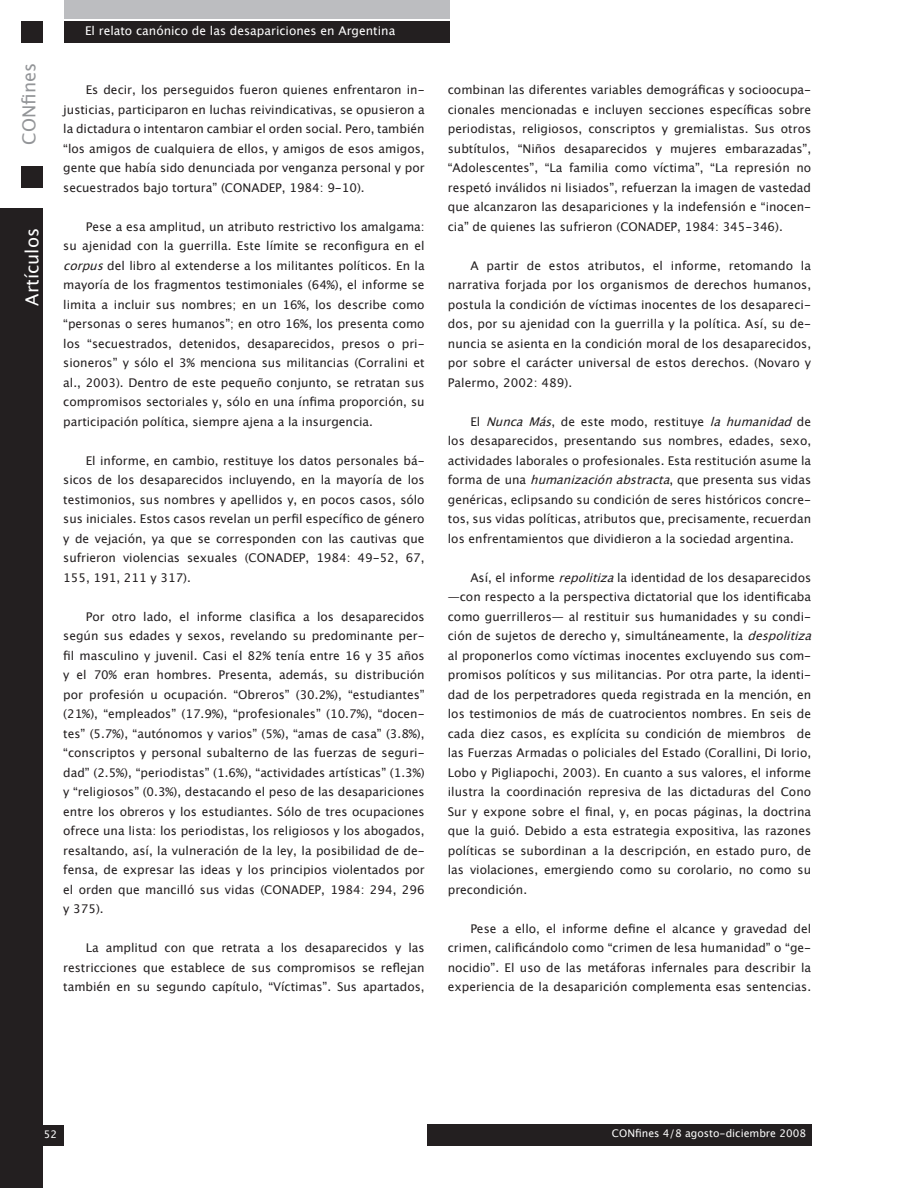
<style>
.page{position:relative;width:918px;height:1188px;background:#fff}
.page>*{position:absolute;margin:0;border:0;box-sizing:border-box;transform-origin:0 0}
.t1{font:18px "Lucida Grande";color:#fff}
.t2{font:18px "Lucida Grande";color:#939598}
.PARRAFO_NORMAL{font:12px/19.5px "Lucida Grande";color:#231f20;text-align:justify}
.t3{font:12px "Lucida Grande";color:#fff}
.t4{font:10.5px "Lucida Grande";color:#fdfdfd}
.s1{font-style:italic}
</style>
<div class="page">
<div style="left:0;top:209px;width:43px;height:979px;background:#231f20"></div>
<div style="left:64px;top:21px;width:386px;height:21px;background:#231f20"></div>
<div style="left:64px;top:0;width:385px;height:19px;background:#bcbdc0"></div>
<div style="left:21px;top:21px;width:22px;height:21px;background:#231f20"></div>
<div style="left:21px;top:166px;width:22px;height:21px;background:#231f20"></div>
<div style="left:428px;top:1124px;width:384px;height:21px;background:#231f20"></div>
<div style="left:22px;top:1125px;width:42px;height:20px;background:#231f20"></div>
<h1 class="t2" style="left:19px;top:145px;width:83px;rotate:-90deg">CONfines</h1>
<h1 class="t1" style="left:22px;top:306px;width:79px;rotate:-90deg">Artículos</h1>
<p class="t3" style="left:85px;top:24px;width:312px">El relato canónico de las desapariciones en Argentina</p>
<p class="PARRAFO_NORMAL" style="left:63px;top:81px;width:363px;text-indent:23px">Es decir, los perseguidos fueron quienes enfrentaron in&shy;justicias, participaron en luchas reivindicativas, se opusieron a la dictadura o intentaron cambiar el orden social. Pero, también “los amigos de cualquiera de ellos, y amigos de esos amigos, gente que había sido denunciada por venganza personal y por secuestrados bajo tortura” (CONADEP, 1984: 9-10).</p>
<p class="PARRAFO_NORMAL" style="left:63px;top:217px;width:363px;text-indent:23px">Pese a esa amplitud, un atributo restrictivo los amalgama: su ajenidad con la guerrilla. Este límite se reconfigura en el <span class="s1">corpus</span>del libro al extenderse a los militantes políticos. En la mayoría de los fragmentos testimoniales (64%), el informe se limita a incluir sus nombres; en un 16%, los describe como “personas o seres humanos”; en otro 16%, los presenta como los “secuestrados, detenidos, desaparecidos, presos o pri&shy;sioneros” y sólo el 3% menciona sus militancias (Corralini et al., 2003). Dentro de este pequeño conjunto, se retratan sus compromisos sectoriales y, sólo en una ínfima proporción, su participación política, siempre ajena a la insurgencia.</p>
<p class="PARRAFO_NORMAL" style="left:63px;top:451px;width:363px;text-indent:23px">El informe, en cambio, restituye los datos personales bá&shy;sicos de los desaparecidos incluyendo, en la mayoría de los testimonios, sus nombres y apellidos y, en pocos casos, sólo sus iniciales. Estos casos revelan un perfil específico de género y de vejación, ya que se corresponden con las cautivas que sufrieron violencias sexuales (CONADEP, 1984: 49-52, 67, 155, 191, 211 y 317).</p>
<p class="PARRAFO_NORMAL" style="left:63px;top:607px;width:363px;text-indent:23px">Por otro lado, el informe clasifica a los desaparecidos según sus edades y sexos, revelando su predominante per&shy;fil masculino y juvenil. Casi el 82% tenía entre 16 y 35 años y el 70% eran hombres. Presenta, además, su distribución por profesión u ocupación. “Obreros” (30.2%), “estudiantes” (21%), “empleados” (17.9%), “profesionales” (10.7%), “docen&shy;tes” (5.7%), “autónomos y varios” (5%), “amas de casa” (3.8%), “conscriptos y personal subalterno de las fuerzas de seguri&shy;dad” (2.5%), “periodistas” (1.6%), “actividades artísticas” (1.3%) y “religiosos” (0.3%), destacando el peso de las desapariciones entre los obreros y los estudiantes. Sólo de tres ocupaciones ofrece una lista: los periodistas, los religiosos y los abogados, resaltando, así, la vulneración de la ley, la posibilidad de de&shy;fensa, de expresar las ideas y los principios violentados por el orden que mancilló sus vidas (CONADEP, 1984: 294, 296 y 375).</p>
<p class="PARRAFO_NORMAL" style="left:63px;top:939px;width:363px;text-indent:23px">La amplitud con que retrata a los desaparecidos y las restricciones que establece de sus compromisos se reflejan también en su segundo capítulo, “Víctimas”. Sus apartados,</p>
<p class="PARRAFO_NORMAL" style="left:448px;top:81px;width:365px">combinan las diferentes variables demográficas y socioocupa&shy;cionales mencionadas e incluyen secciones específicas sobre periodistas, religiosos, conscriptos y gremialistas. Sus otros subtítulos, “Niños desaparecidos y mujeres embarazadas”, “Adolescentes”, “La familia como víctima”, “La represión no respetó inválidos ni lisiados”, refuerzan la imagen de vastedad que alcanzaron las desapariciones y la indefensión e “inocen&shy;cia” de quienes las sufrieron (CONADEP, 1984: 345-346).</p>
<p class="PARRAFO_NORMAL" style="left:448px;top:256px;width:365px;text-indent:23px">A partir de estos atributos, el informe, retomando la narrativa forjada por los organismos de derechos humanos, postula la condición de víctimas inocentes de los desapareci&shy;dos, por su ajenidad con la guerrilla y la política. Así, su de&shy;nuncia se asienta en la condición moral de los desaparecidos, por sobre el carácter universal de estos derechos. (Novaro y Palermo, 2002: 489).</p>
<p class="PARRAFO_NORMAL" style="left:448px;top:412px;width:365px;text-indent:23px">El <span class="s1">NuncaMás</span>, de este modo, restituye <span class="s1">lahumanidad</span>de los desaparecidos, presentando sus nombres, edades, sexo, actividades laborales o profesionales. Esta restitución asume la forma de una <span class="s1">humanizaciónabstracta</span>, que presenta sus vidas genéricas, eclipsando su condición de seres históricos concre&shy;tos, sus vidas políticas, atributos que, precisamente, recuerdan los enfrentamientos que dividieron a la sociedad argentina.</p>
<p class="PARRAFO_NORMAL" style="left:448px;top:568px;width:371px;text-align:left;text-indent:23px">Así, el informe <span class="s1">repolitiza</span>la identidad de los desaparecidos —con respecto a la perspectiva dictatorial que los identificaba como guerrilleros— al restituir sus humanidades y su condi&shy;ción de sujetos de derecho y, simultáneamente, la <span class="s1">despolitiza </span>al proponerlos como víctimas inocentes excluyendo sus com&shy;promisos políticos y sus militancias. Por otra parte, la identi&shy;dad de los perpetradores queda registrada en la mención, en los testimonios de más de cuatrocientos nombres. En seis de cada diez casos, es explícita su condición de miembros de las Fuerzas Armadas o policiales del Estado (Corallini, Di Iorio, Lobo y Pigliapochi, 2003). En cuanto a sus valores, el informe ilustra la coordinación represiva de las dictaduras del Cono Sur y expone sobre el final, y, en pocas páginas, la doctrina que la guió. Debido a esta estrategia expositiva, las razones políticas se subordinan a la descripción, en estado puro, de las violaciones, emergiendo como su corolario, no como su precondición.</p>
<p class="PARRAFO_NORMAL" style="left:448px;top:919px;width:365px;text-indent:23px">Pese a ello, el informe define el alcance y gravedad del crimen, calificándolo como “crimen de lesa humanidad” o “ge&shy;nocidio”. El uso de las metáforas infernales para describir la experiencia de la desaparición complementa esas sentencias.</p>
<p class="t4" style="left:44px;top:1128px;width:15px">52</p>
<p class="t4" style="left:612px;top:1127px;width:196px">CONfines 4/8 agosto-diciembre 2008</p>
</div>
